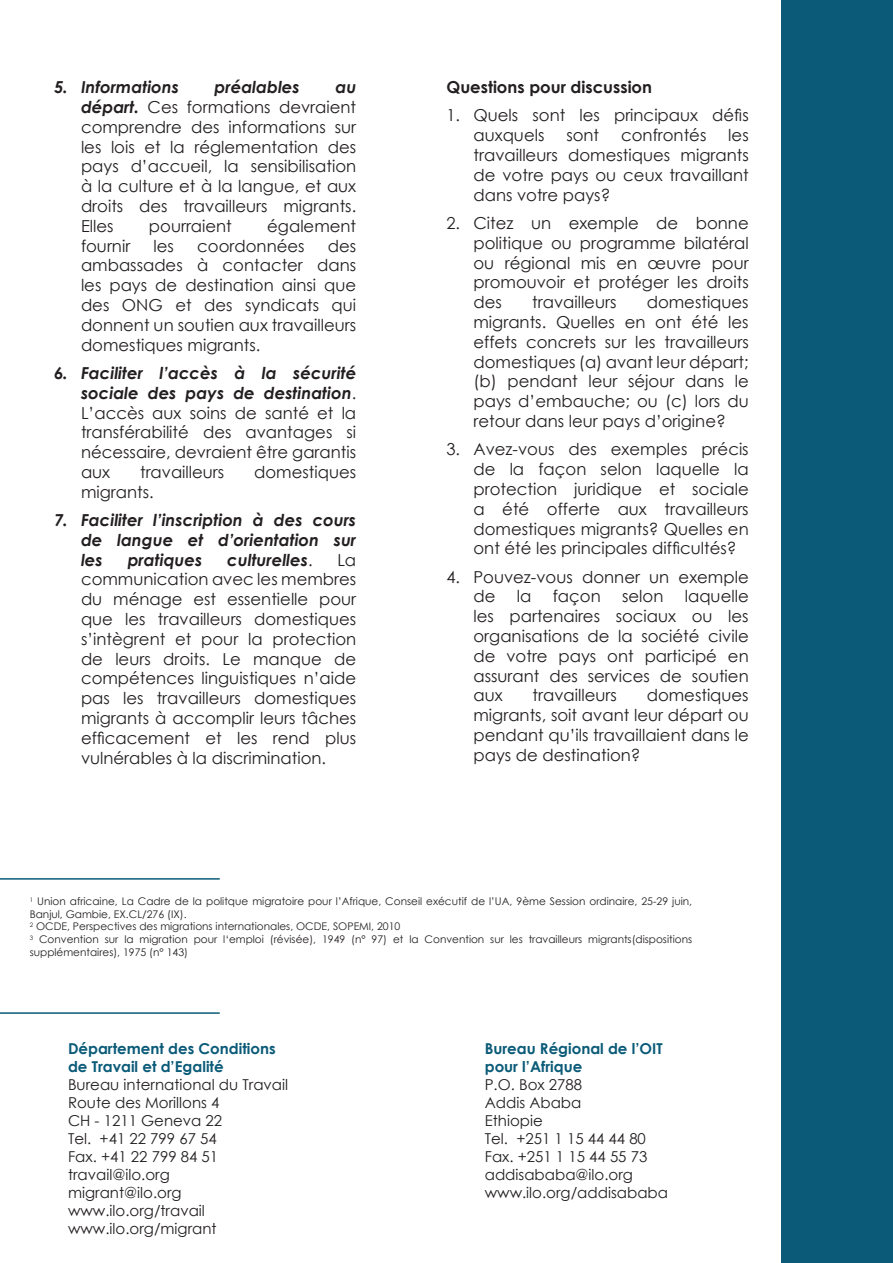
<style>
.page{position:relative;width:893px;height:1263px;background:#fff}
.page>*{position:absolute;margin:0;border:0;box-sizing:border-box;transform-origin:0 0}
.t1{font:16.5px/19.8px "Century Gothic";color:#231f20;text-align:justify}
.t2{font:italic 700 16.5px/19.8px "Century Gothic";color:#231f20;text-align:justify}
.t3{font:700 16.5px "Century Gothic";color:#231f20}
.t4{font:15px "Century Gothic";color:#231f20}
.t5{font:700 15px "Century Gothic";color:#0a5a78}
.t6{font:10.5px/12.6px "Century Gothic";color:#231f20}
.s1{font-weight:700;font-style:italic}
.s2{font-weight:400;font-style:normal}
</style>
<div class="page">
<div style="left:781px;top:0;width:112px;height:1263px;background:#0a5a78"></div>
<hr style="left:0;top:1012px;width:220px;height:2px;background:#0a5a78">
<hr style="left:0;top:878px;width:220px;height:2px;background:#0a5a78">
<p class="t2" style="left:54px;top:77px;width:127px">5. Informations</p>
<p class="t2" style="left:215px;top:77px;width:87px">préalables</p>
<p class="t1" style="left:81px;top:77px;width:277px;text-indent:254px"><span class="s1">au départ.</span> Ces formations devraient comprendre des informations sur les lois et la réglementation des pays d’accueil, la sensibilisation à la culture et à la langue, et aux droits des travailleurs migrants.<br>Elles</p>
<p class="t1" style="left:149px;top:216px;width:84px">pourraient</p>
<p class="t1" style="left:267px;top:216px;width:90px">également</p>
<p class="t1" style="left:81px;top:235px;width:51px">fournir</p>
<p class="t1" style="left:154px;top:235px;width:22px">les</p>
<p class="t1" style="left:197px;top:235px;width:109px">coordonnées</p>
<p class="t1" style="left:81px;top:235px;width:277px;text-indent:247px">des ambassades à contacter dans les pays de destination ainsi que des ONG et des syndicats qui donnent un soutien aux travailleurs domestiques migrants.</p>
<p class="t1" style="left:81px;top:363px;width:277px;text-indent:-27px"><span class="s1">6. Faciliter l’accès à la sécurité sociale des pays de destination</span>.<br>L’accès aux soins de santé et la transférabilité des avantages si nécessaire, devraient être garantis aux</p>
<p class="t1" style="left:140px;top:462px;width:86px">travailleurs</p>
<p class="t1" style="left:254px;top:462px;width:104px">domestiques</p>
<p class="t1" style="left:81px;top:482px;width:74px">migrants.</p>
<p class="t2" style="left:81px;top:509px;width:277px;text-indent:-27px">7. Faciliter l’inscription à des cours de langue et d’orientation sur les</p>
<p class="t2" style="left:128px;top:549px;width:76px">pratiques</p>
<p class="t2" style="left:227px;top:549px;width:87px">culturelles<span class="s2">.</span></p>
<p class="t1" style="left:81px;top:549px;width:277px;text-indent:256px">La communication avec les membres du ménage est essentielle pour que les travailleurs domestiques s’intègrent et pour la protection de leurs droits. Le manque de compétences linguistiques n’aide pas les travailleurs domestiques migrants à accomplir leurs tâches efficacement et les rend plus vulnérables à la discrimination.</p>
<p class="t3" style="left:446px;top:75px;width:207px">Questions pour discussion</p>
<p class="t1" style="left:473px;top:105px;width:277px;text-indent:-27px">1. Quels sont les principaux défis auxquels</p>
<p class="t1" style="left:566px;top:125px;width:34px">sont</p>
<p class="t1" style="left:621px;top:125px;width:87px">confrontés</p>
<p class="t1" style="left:473px;top:125px;width:277px;text-indent:255px">les travailleurs domestiques migrants de votre pays ou ceux travaillant dans votre pays?</p>
<p class="t1" style="left:473px;top:213px;width:277px;text-indent:-27px">2. Citez un exemple de bonne politique ou programme bilatéral ou régional mis en œuvre pour promouvoir et protéger les droits des</p>
<p class="t1" style="left:473px;top:292px;width:277px;text-indent:173px">domestiques migrants. Quelles en ont été les effets concrets sur les travailleurs domestiques (a) avant leur départ; (b) pendant leur séjour dans le pays d’embauche; ou (c) lors du retour dans leur pays d’origine?</p>
<p class="t1" style="left:473px;top:439px;width:277px;text-indent:-27px">3. Avez-vous des exemples précis de la façon selon laquelle la protection juridique et sociale a été offerte aux travailleurs domestiques migrants? Quelles en ont été les principales difficultés?</p>
<p class="t1" style="left:473px;top:566px;width:277px;text-indent:-27px">4. Pouvez-vous donner un exemple de</p>
<p class="t1" style="left:532px;top:292px;width:86px">travailleurs</p>
<p class="t1" style="left:517px;top:586px;width:16px">la</p>
<p class="t1" style="left:553px;top:586px;width:49px">façon</p>
<p class="t1" style="left:622px;top:586px;width:43px">selon</p>
<p class="t1" style="left:473px;top:586px;width:277px;text-indent:211px">laquelle les partenaires sociaux ou les organisations de la société civile de votre pays ont participé en assurant des services de soutien aux</p>
<p class="t1" style="left:473px;top:685px;width:277px;text-indent:173px">domestiques migrants, soit avant leur départ ou pendant qu’ils travaillaient dans le pays de destination?</p>
<p class="t1" style="left:533px;top:685px;width:86px">travailleurs</p>
<p class="t6" style="left:30px;top:895px;width:664px"><sup>1</sup> Union africaine, La Cadre de la politque migratoire pour l’Afrique, Conseil exécutif de l’UA, 9ème Session ordinaire, 25-29 juin,<br>Banjul, Gambie, EX.CL/276 (IX).</p>
<p class="t6" style="left:30px;top:920px;width:372px"><sup>2</sup> OCDE, Perspectives des migrations internationales, OCDE, SOPEMI, 2010</p>
<p class="t6" style="left:30px;top:933px;width:664px"><sup>3</sup> Convention sur la migration pour l‘emploi (révisée), 1949 (n° 97) et la Convention sur les travailleurs migrants(dispositions supplémentaires), 1975 (n° 143)</p>
<p class="t5" style="left:68px;top:1037px;width:209px">Département des Conditions</p>
<p class="t5" style="left:68px;top:1055px;width:157px">de Travail et d’Egalité</p>
<p class="t4" style="left:68px;top:1074px;width:222px">Bureau international du Travail</p>
<p class="t4" style="left:68px;top:1092px;width:153px">Route des Morillons 4</p>
<p class="t4" style="left:68px;top:1110px;width:156px">CH - 1211 Geneva 22</p>
<p class="t4" style="left:68px;top:1128px;width:150px">Tel. +41 22 799 67 54</p>
<p class="t4" style="left:68px;top:1146px;width:152px">Fax. +41 22 799 84 51</p>
<p class="t4" style="left:68px;top:1164px;width:103px">travail@ilo.org</p>
<p class="t4" style="left:68px;top:1182px;width:115px">migrant@ilo.org</p>
<p class="t4" style="left:68px;top:1200px;width:138px">www.ilo.org/travail</p>
<p class="t4" style="left:68px;top:1218px;width:150px">www.ilo.org/migrant</p>
<p class="t5" style="left:485px;top:1037px;width:179px">Bureau Régional de l’OIT</p>
<p class="t5" style="left:485px;top:1055px;width:99px">pour l’Afrique</p>
<p class="t4" style="left:485px;top:1074px;width:99px">P.O. Box 2788</p>
<p class="t4" style="left:485px;top:1092px;width:98px">Addis Ababa</p>
<p class="t4" style="left:485px;top:1110px;width:60px">Ethiopie</p>
<p class="t4" style="left:485px;top:1128px;width:163px">Tel. +251 1 15 44 44 80</p>
<p class="t4" style="left:485px;top:1146px;width:164px">Fax. +251 1 15 44 55 73</p>
<p class="t4" style="left:485px;top:1164px;width:150px">addisababa@ilo.org</p>
<p class="t4" style="left:485px;top:1182px;width:185px">www.ilo.org/addisababa</p>
</div>
